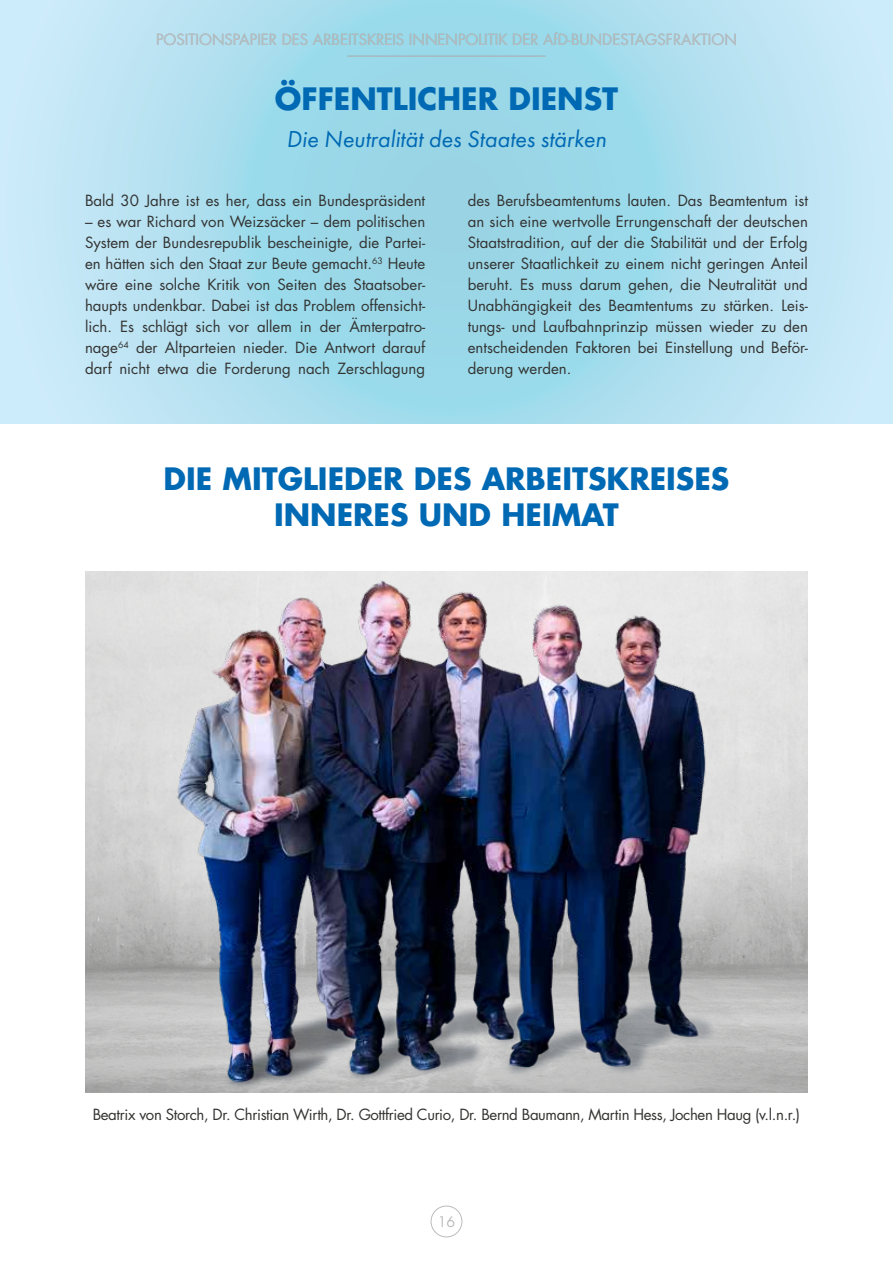
<style>
.page{position:relative;width:893px;height:1263px;background:#fff}
.page>*{position:absolute;margin:0;border:0;box-sizing:border-box;transform-origin:0 0}
.t1{font:700 30px/36px "Futura Std";color:#0069b4;text-align:center}
.t2{font:italic 24px "Futura PT";color:#0069b4}
.t3{font:15px/21px "Futura Std";color:#333332;text-align:justify}
.t4{font:15px "Futura Std";letter-spacing:-.025em;color:#333332}
.t5{font:15px "Futura Std";color:#bcbcbc}
.t6{font:14.25px "Futura Std";color:#bcbcbc}
</style>
<div class="page">
<div style="left:431px;top:1205px;width:31px;height:32px;border:1px solid #bcbcbc;border-radius:50%"></div>
<svg style="left:0;top:0;width:893px;height:423px;background:#aedfef"></svg>
<hr style="left:347px;top:56px;width:198px;height:1px;background:#bcbcbc">
<img style="left:85px;top:571px;width:723px;height:521px">
<p class="t5" style="left:156px;top:30px;width:582px">POSITIONSPAPIER DES ARBEITSKREIS INNENPOLITIK DER AfD-BUNDESTAGSFRAKTION</p>
<h1 class="t1" style="left:275px;top:80px;width:345px">ÖFFENTLICHER DIENST</h1>
<h2 class="t2" style="left:286px;top:125px;width:321px">Die Neutralität des Staates stärken</h2>
<p class="t3" style="left:85px;top:190px;width:342px">Bald 30 Jahre ist es her, dass ein Bundespräsident</p>
<p class="t3" style="left:85px;top:211px;width:342px">– es war Richard von Weizsäcker – dem politischen System der Bundesrepublik bescheinigte, die Partei&shy;en hätten sich den Staat zur Beute gemacht.<sup>63</sup> Heute wäre eine solche Kritik von Seiten des Staatsober&shy;haupts undenkbar. Dabei ist das Problem offensicht&shy;lich. Es schlägt sich vor allem in der Ämterpatro&shy;nage<sup>64</sup> der Altparteien nieder. Die Antwort darauf darf nicht etwa die Forderung nach Zerschlagung</p>
<p class="t3" style="left:468px;top:190px;width:342px">des Berufsbeamtentums lauten. Das Beamtentum ist an sich eine wertvolle Errungenschaft der deutschen Staatstradition, auf der die Stabilität und der Erfolg unserer Staatlichkeit zu einem nicht geringen Anteil beruht. Es muss darum gehen, die Neutralität und Unabhängigkeit des Beamtentums zu stärken. Leis&shy;tungs- und Laufbahnprinzip müssen wieder zu den entscheidenden Faktoren bei Einstellung und Beför&shy;derung werden.</p>
<h1 class="t1" style="left:164px;top:461px;width:567px">DIE MITGLIEDER DES ARBEITSKREISES<br>INNERES UND HEIMAT</h1>
<p class="t4" style="left:93px;top:1105px;width:709px">Beatrix von Storch, Dr. Christian Wirth, Dr. Gottfried Curio, Dr. Bernd Baumann, Martin Hess, Jochen Haug (v.l.n.r.)</p>
<p class="t6" style="left:438px;top:1213px;width:19px">16</p>
</div>
